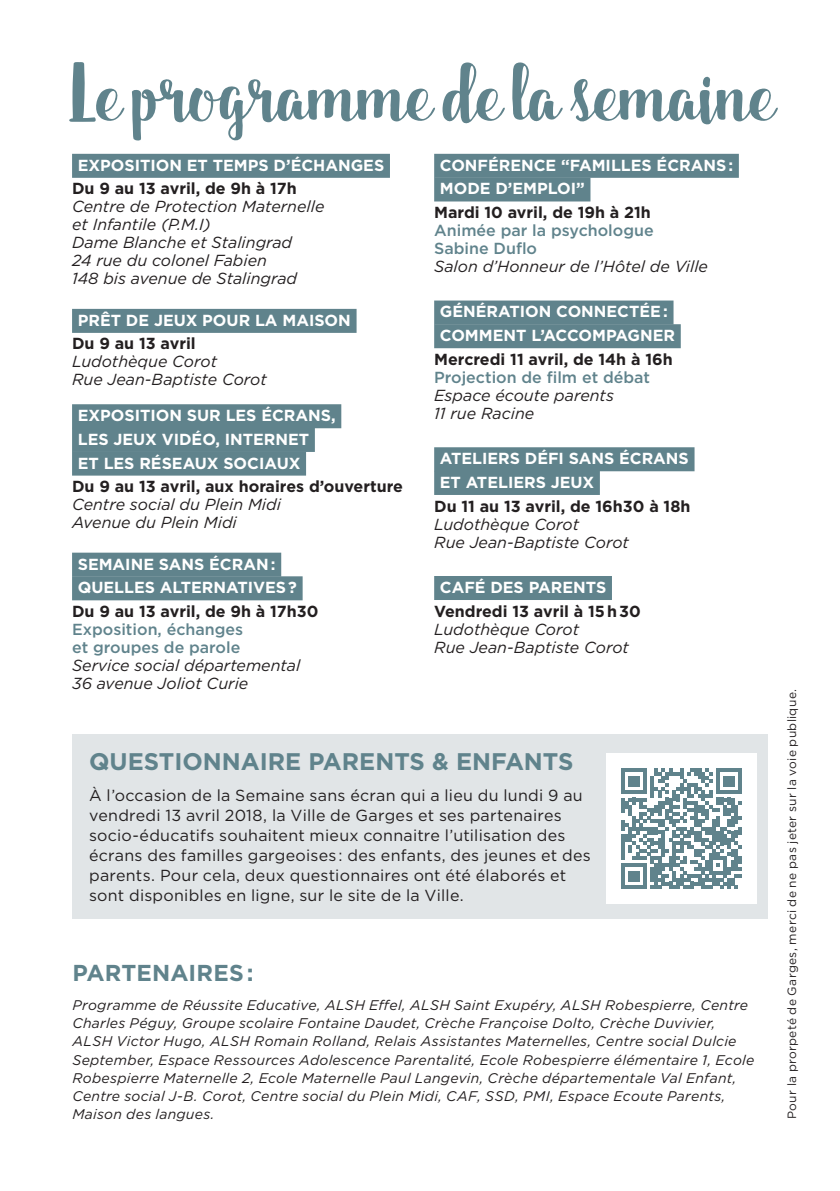
<style>
.page{position:relative;width:840px;height:1191px;background:#fff}
.page>*{position:absolute;margin:0;border:0;box-sizing:border-box;transform-origin:0 0}
.t1{font:63.6px "Dankita";color:#60838c}
.t2{font:700 24px "Gotham";color:#60838c}
.t3{font:700 23px "Gotham";letter-spacing:.005em;color:#60838c}
.t4{font:italic 16px/18px "Gotham";color:#231f20}
.t5{font:16px/20px "Gotham";letter-spacing:.015em;color:#231f20}
.t6{font:700 16px "Gotham";color:#fff}
.t7{font:700 16px "Gotham";color:#231f20}
.t8{font:500 16px/18px "Gotham";color:#60838c}
.t9{font:italic 14px/18px "Gotham";letter-spacing:.02em;color:#231f20}
.t10{font:12px "Gotham";letter-spacing:.025em;color:#231f20}
</style>
<div class="page">
<div style="left:72px;top:154px;width:318px;height:24px;background:#60838c"></div>
<div style="left:72px;top:309px;width:284px;height:24px;background:#60838c"></div>
<div style="left:72px;top:404px;width:269px;height:24px;background:#60838c"></div>
<div style="left:72px;top:428px;width:243px;height:24px;background:#60838c"></div>
<div style="left:72px;top:451px;width:234px;height:24px;background:#60838c"></div>
<div style="left:72px;top:552px;width:209px;height:24px;background:#60838c"></div>
<div style="left:72px;top:576px;width:230px;height:24px;background:#60838c"></div>
<div style="left:434px;top:154px;width:304px;height:24px;background:#60838c"></div>
<div style="left:434px;top:177px;width:156px;height:24px;background:#60838c"></div>
<div style="left:434px;top:300px;width:239px;height:24px;background:#60838c"></div>
<div style="left:434px;top:324px;width:246px;height:24px;background:#60838c"></div>
<div style="left:434px;top:447px;width:260px;height:24px;background:#60838c"></div>
<div style="left:434px;top:471px;width:165px;height:24px;background:#60838c"></div>
<div style="left:434px;top:576px;width:177px;height:24px;background:#60838c"></div>
<div style="left:72px;top:734px;width:695px;height:184px;background:#e1e5e7"></div>
<div style="left:606px;top:753px;width:150px;height:150px;background:#fff"></div>
<svg style="left:621px;top:768px;width:120px;height:121px"></svg>
<p class="t1" style="left:72px;top:49px;width:704px">Le programme de la semaine</p>
<p class="t6" style="left:78px;top:154px;width:308px">EXPOSITION ET TEMPS D’ÉCHANGES</p>
<p class="t7" style="left:72px;top:178px;width:226px">Du 9 au 13 avril, de 9h à 17h</p>
<p class="t4" style="left:72px;top:197px;width:254px">Centre de Protection Maternelle et Infantile (P.M.I)<br>Dame Blanche et Stalingrad</p>
<p class="t4" style="left:72px;top:251px;width:226px">24 rue du colonel Fabien<br>148 bis avenue de Stalingrad</p>
<p class="t6" style="left:78px;top:309px;width:274px">PRÊT DE JEUX POUR LA MAISON</p>
<p class="t7" style="left:72px;top:333px;width:125px">Du 9 au 13 avril</p>
<p class="t4" style="left:72px;top:352px;width:146px">Ludothèque Corot</p>
<p class="t4" style="left:72px;top:370px;width:196px">Rue Jean-Baptiste Corot</p>
<p class="t6" style="left:78px;top:405px;width:259px">EXPOSITION SUR LES ÉCRANS,</p>
<p class="t6" style="left:78px;top:428px;width:233px">LES JEUX VIDÉO, INTERNET</p>
<p class="t6" style="left:78px;top:452px;width:224px">ET LES RÉSEAUX SOCIAUX</p>
<p class="t7" style="left:72px;top:476px;width:332px">Du 9 au 13 avril, aux horaires d’ouverture</p>
<p class="t4" style="left:72px;top:495px;width:210px">Centre social du Plein Midi</p>
<p class="t4" style="left:72px;top:513px;width:166px">Avenue du Plein Midi</p>
<p class="t6" style="left:78px;top:553px;width:199px">SEMAINE SANS ÉCRAN :</p>
<p class="t6" style="left:78px;top:577px;width:220px">QUELLES ALTERNATIVES ?</p>
<p class="t7" style="left:72px;top:600px;width:248px">Du 9 au 13 avril, de 9h à 17h30</p>
<p class="t8" style="left:72px;top:620px;width:172px">Exposition, échanges et groupes de parole</p>
<p class="t4" style="left:72px;top:656px;width:230px">Service social départemental</p>
<p class="t4" style="left:72px;top:674px;width:178px">36 avenue Joliot Curie</p>
<p class="t6" style="left:439px;top:154px;width:295px">CONFÉRENCE “FAMILLES ÉCRANS :</p>
<p class="t6" style="left:439px;top:178px;width:146px">MODE D’EMPLOI”</p>
<p class="t7" style="left:434px;top:202px;width:218px">Mardi 10 avril, de 19h à 21h</p>
<p class="t8" style="left:434px;top:221px;width:221px">Animée par la psychologue<br>Sabine Duflo</p>
<p class="t4" style="left:434px;top:257px;width:275px">Salon d’Honneur de l’Hôtel de Ville</p>
<p class="t6" style="left:439px;top:301px;width:229px">GÉNÉRATION CONNECTÉE :</p>
<p class="t6" style="left:439px;top:325px;width:236px">COMMENT L’ACCOMPAGNER</p>
<p class="t7" style="left:434px;top:348px;width:240px">Mercredi 11 avril, de 14h à 16h</p>
<p class="t8" style="left:434px;top:368px;width:217px">Projection de film et débat</p>
<p class="t4" style="left:434px;top:386px;width:181px">Espace écoute parents</p>
<p class="t4" style="left:434px;top:404px;width:102px">11 rue Racine</p>
<p class="t6" style="left:439px;top:448px;width:250px">ATELIERS DÉFI SANS ÉCRANS</p>
<p class="t6" style="left:439px;top:471px;width:156px">ET ATELIERS JEUX</p>
<p class="t7" style="left:434px;top:495px;width:257px">Du 11 au 13 avril, de 16h30 à 18h</p>
<p class="t4" style="left:434px;top:514px;width:146px">Ludothèque Corot</p>
<p class="t4" style="left:434px;top:532px;width:196px">Rue Jean-Baptiste Corot</p>
<p class="t6" style="left:439px;top:576px;width:168px">CAFÉ DES PARENTS</p>
<p class="t7" style="left:434px;top:600px;width:208px">Vendredi 13 avril à 15 h 30</p>
<p class="t4" style="left:434px;top:619px;width:146px">Ludothèque Corot</p>
<p class="t4" style="left:434px;top:637px;width:196px">Rue Jean-Baptiste Corot</p>
<p class="t2" style="left:89px;top:745px;width:485px">QUESTIONNAIRE PARENTS &amp; ENFANTS</p>
<p class="t5" style="left:89px;top:785px;width:503px">À l’occasion de la Semaine sans écran qui a lieu du lundi 9 au vendredi 13 avril 2018, la Ville de Garges et ses partenaires socio-éducatifs souhaitent mieux connaitre l’utilisation des écrans des familles gargeoises : des enfants, des jeunes et des parents. Pour cela, deux questionnaires ont été élaborés et sont disponibles en ligne, sur le site de la Ville.</p>
<p class="t3" style="left:72px;top:957px;width:183px">PARTENAIRES :</p>
<p class="t9" style="left:72px;top:996px;width:683px">Programme de Réussite Educative, ALSH Effel, ALSH Saint Exupéry, ALSH Robespierre, Centre Charles Péguy, Groupe scolaire Fontaine Daudet, Crèche Françoise Dolto, Crèche Duvivier, ALSH Victor Hugo, ALSH Romain Rolland, Relais Assistantes Maternelles, Centre social Dulcie September, Espace Ressources Adolescence Parentalité, Ecole Robespierre élémentaire 1, Ecole Robespierre Maternelle 2, Ecole Maternelle Paul Langevin, Crèche départementale Val Enfant, Centre social J-B. Corot, Centre social du Plein Midi, CAF, SSD, PMI, Espace Ecoute Parents, Maison des langues.</p>
<p class="t10" style="left:783px;top:1119px;width:431px;rotate:-90deg">Pour la prorpeté de Garges, merci de ne pas jeter sur la voie publique.</p>
</div>
